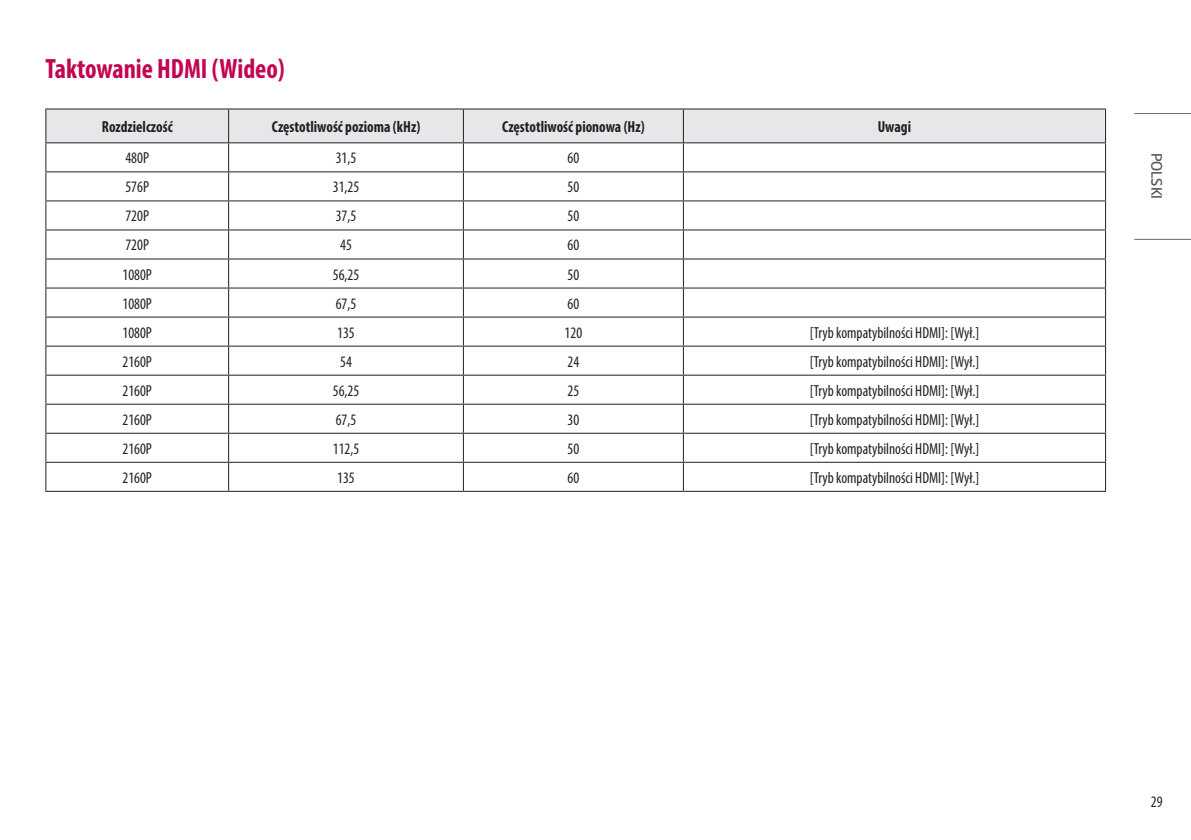
<style>
.page{position:relative;width:1191px;height:840px;background:#fff}
.page>*{position:absolute;margin:0;border:0;box-sizing:border-box;transform-origin:0 0}
.Title2{font:700 condensed 28px "Myriad Pro";color:#c30552;scale:.95 1}
.Body_Center{font:condensed 16px "Myriad Pro";color:#231f20;scale:.95 1}
.Body_Bold_Center{font:700 condensed 16px "Myriad Pro";color:#231f20;scale:.95 1}
.t1{font:300 16px "LG Smart";color:#57585a;scale:.95 1}
</style>
<div class="page">
<hr style="left:1134px;top:113px;width:57px;height:1px;background:#6c6d70">
<hr style="left:1134px;top:239px;width:57px;height:1px;background:#6c6d70">
<hr style="left:45px;top:108px;width:184px;height:1px;background:#231f20">
<hr style="left:229px;top:108px;width:234px;height:1px;background:#231f20">
<hr style="left:463px;top:108px;width:220px;height:1px;background:#231f20">
<hr style="left:683px;top:108px;width:423px;height:1px;background:#231f20">
<svg style="left:45px;top:109px;width:1061px;height:381px"></svg>
<hr style="left:45px;top:490px;width:184px;height:1px;background:#231f20">
<hr style="left:229px;top:490px;width:234px;height:1px;background:#231f20">
<hr style="left:463px;top:490px;width:220px;height:1px;background:#231f20">
<hr style="left:683px;top:490px;width:423px;height:1px;background:#231f20">
<p class="Title2" style="left:45px;top:51px;width:253px">Taktowanie HDMI (Wideo)</p>
<p class="Body_Bold_Center" style="left:102px;top:116px;width:76px">Rozdzielczość</p>
<p class="Body_Bold_Center" style="left:272px;top:116px;width:158px">Częstotliwość pozioma (kHz)</p>
<p class="Body_Bold_Center" style="left:502px;top:116px;width:152px">Częstotliwość pionowa (Hz)</p>
<p class="Body_Bold_Center" style="left:878px;top:116px;width:37px">Uwagi</p>
<p class="Body_Center" style="left:125px;top:148px;width:26px">480P</p>
<p class="Body_Center" style="left:336px;top:148px;width:23px">31,5</p>
<p class="Body_Center" style="left:567px;top:148px;width:14px">60</p>
<p class="Body_Center" style="left:125px;top:177px;width:26px">576P</p>
<p class="Body_Center" style="left:333px;top:177px;width:29px">31,25</p>
<p class="Body_Center" style="left:567px;top:177px;width:14px">50</p>
<p class="Body_Center" style="left:125px;top:206px;width:26px">720P</p>
<p class="Body_Center" style="left:336px;top:206px;width:23px">37,5</p>
<p class="Body_Center" style="left:567px;top:206px;width:14px">50</p>
<p class="Body_Center" style="left:125px;top:235px;width:26px">720P</p>
<p class="Body_Center" style="left:340px;top:235px;width:14px">45</p>
<p class="Body_Center" style="left:567px;top:235px;width:14px">60</p>
<p class="Body_Center" style="left:122px;top:264px;width:33px">1080P</p>
<p class="Body_Center" style="left:333px;top:264px;width:29px">56,25</p>
<p class="Body_Center" style="left:567px;top:264px;width:14px">50</p>
<p class="Body_Center" style="left:122px;top:293px;width:33px">1080P</p>
<p class="Body_Center" style="left:336px;top:293px;width:23px">67,5</p>
<p class="Body_Center" style="left:567px;top:293px;width:14px">60</p>
<p class="Body_Center" style="left:122px;top:322px;width:33px">1080P</p>
<p class="Body_Center" style="left:337px;top:322px;width:20px">135</p>
<p class="Body_Center" style="left:564px;top:322px;width:20px">120</p>
<p class="Body_Center" style="left:809px;top:322px;width:180px">[Tryb kompatybilności HDMI]: [Wył.]</p>
<p class="Body_Center" style="left:122px;top:351px;width:33px">2160P</p>
<p class="Body_Center" style="left:340px;top:351px;width:14px">54</p>
<p class="Body_Center" style="left:567px;top:351px;width:14px">24</p>
<p class="Body_Center" style="left:809px;top:351px;width:180px">[Tryb kompatybilności HDMI]: [Wył.]</p>
<p class="Body_Center" style="left:122px;top:380px;width:33px">2160P</p>
<p class="Body_Center" style="left:333px;top:380px;width:29px">56,25</p>
<p class="Body_Center" style="left:567px;top:380px;width:14px">25</p>
<p class="Body_Center" style="left:809px;top:380px;width:180px">[Tryb kompatybilności HDMI]: [Wył.]</p>
<p class="Body_Center" style="left:122px;top:409px;width:33px">2160P</p>
<p class="Body_Center" style="left:336px;top:409px;width:23px">67,5</p>
<p class="Body_Center" style="left:567px;top:409px;width:14px">30</p>
<p class="Body_Center" style="left:809px;top:409px;width:180px">[Tryb kompatybilności HDMI]: [Wył.]</p>
<p class="Body_Center" style="left:122px;top:438px;width:33px">2160P</p>
<p class="Body_Center" style="left:333px;top:438px;width:29px">112,5</p>
<p class="Body_Center" style="left:567px;top:438px;width:14px">50</p>
<p class="Body_Center" style="left:809px;top:438px;width:180px">[Tryb kompatybilności HDMI]: [Wył.]</p>
<p class="Body_Center" style="left:122px;top:467px;width:33px">2160P</p>
<p class="Body_Center" style="left:337px;top:467px;width:20px">135</p>
<p class="Body_Center" style="left:567px;top:467px;width:14px">60</p>
<p class="Body_Center" style="left:809px;top:467px;width:180px">[Tryb kompatybilności HDMI]: [Wył.]</p>
<p class="t1" style="left:1167px;top:153px;width:50px;rotate:90deg">POLSKI</p>
<p class="Body_Center" style="left:1151px;top:791px;width:14px">29</p>
</div>
